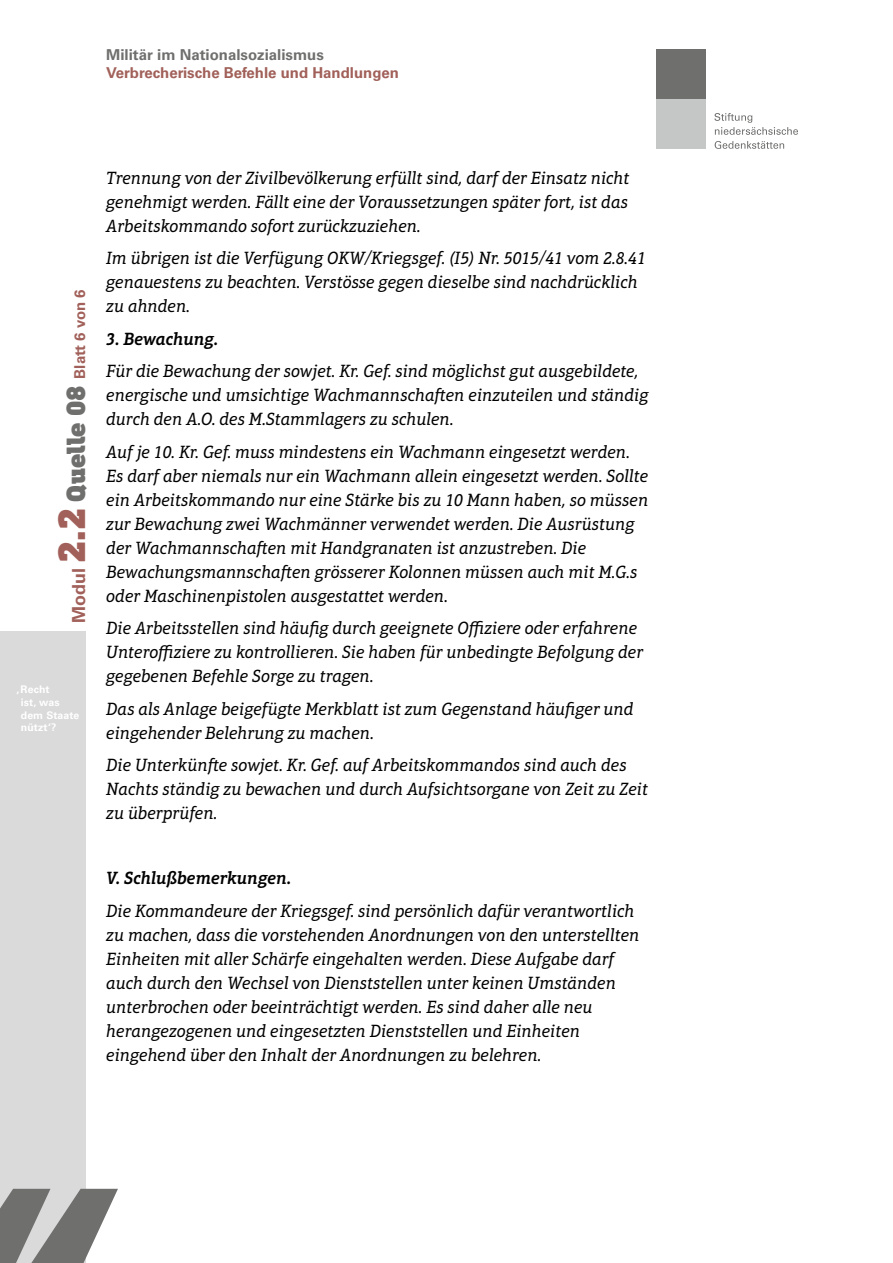
<style>
.page{position:relative;width:893px;height:1263px;background:#fff}
.page>*{position:absolute;margin:0;border:0;box-sizing:border-box;transform-origin:0 0}
.t1{font:italic 18px/24px "Aptifer Slab LT Pro";letter-spacing:-.005em;color:#000}
.t2{font:italic 600 18px "Aptifer Slab LT Pro";color:#000}
.t3{font:700 15px "Univers LT Pro 65";color:#a16059}
.t4{font:700 15px "Univers LT Pro 65";color:#6f6f6e}
.t5{font:700 10.5px/12.6px "Univers LT Pro 65";letter-spacing:.01em;color:#fff}
.s1{font-size:18px}
.s2{font-family:"DIN Next Slab Pro";font-weight:900;font-size:39px}
.s3{font-family:"DIN Next Slab Pro";font-weight:900;font-size:27px;color:#6f6f6e}
</style>
<div class="page">
<div style="left:656px;top:50px;width:50px;height:49px;background:#6f6f6e"></div>
<div style="left:656px;top:99px;width:50px;height:50px;background:#c5c6c6"></div>
<svg style="left:714px;top:113px;width:84px;height:22px"></svg>
<svg style="left:715px;top:141px;width:69px;height:8px"></svg>
<div style="left:0;top:631px;width:85px;height:632px;background:#dadada"></div>
<svg style="left:0;top:1189px;width:118px;height:74px"></svg>
<p class="t4" style="left:106px;top:46px;width:219px">Militär im Nationalsozialismus</p>
<p class="t3" style="left:106px;top:64px;width:294px">Verbrecherische Befehle und Handlungen</p>
<p class="t3" style="left:71px;top:623px;width:335px;rotate:-90deg"><span class="s1">Modul</span> <span class="s2">2.2</span> <span class="s3">Quelle 08</span> Blatt 6 von 6</p>
<p class="t5" style="left:21px;top:683px;width:60px;text-indent:-4px">‚Recht<br>ist, was dem Staate nützt‘?</p>
<p class="t1" style="left:106px;top:166px;width:525px;text-align:justify">Trennung von der Zivilbevölkerung erfüllt sind, darf der Einsatz nicht genehmigt werden. Fällt eine der Voraussetzungen später fort, ist das Arbeitskommando sofort zurückzuziehen.</p>
<p class="t1" style="left:106px;top:246px;width:541px">Im übrigen ist die Verfügung OKW/Kriegsgef. (I5) Nr. 5015/41 vom 2.8.41 genauestens zu beachten. Verstösse gegen dieselbe sind nachdrücklich zu ahnden.</p>
<p class="t2" style="left:106px;top:328px;width:113px">3. Bewachung.</p>
<p class="t1" style="left:106px;top:359px;width:544px">Für die Bewachung der sowjet. Kr. Gef. sind möglichst gut ausgebildete, energische und umsichtige Wachmannschaften einzuteilen und ständig durch den A.O. des M.Stammlagers zu schulen.</p>
<p class="t1" style="left:106px;top:440px;width:544px">Auf je 10. Kr. Gef. muss mindestens ein Wachmann eingesetzt werden.<br>Es darf aber niemals nur ein Wachmann allein eingesetzt werden. Sollte ein Arbeitskommando nur eine Stärke bis zu 10 Mann haben, so müssen zur Bewachung zwei Wachmänner verwendet werden. Die Ausrüstung der Wachmannschaften mit Handgranaten ist anzustreben. Die Bewachungsmannschaften grösserer Kolonnen müssen auch mit M.G.s oder Maschinenpistolen ausgestattet werden.</p>
<p class="t1" style="left:106px;top:616px;width:538px">Die Arbeitsstellen sind häufig durch geeignete Offiziere oder erfahrene<br>Unteroffiziere zu kontrollieren. Sie haben für unbedingte Befolgung der gegebenen Befehle Sorge zu tragen.</p>
<p class="t1" style="left:106px;top:696px;width:529px">Das als Anlage beigefügte Merkblatt ist zum Gegenstand häufiger und eingehender Belehrung zu machen.</p>
<p class="t1" style="left:106px;top:753px;width:543px">Die Unterkünfte sowjet. Kr. Gef. auf Arbeitskommandos sind auch des<br>Nachts ständig zu bewachen und durch Aufsichtsorgane von Zeit zu Zeit zu überprüfen.</p>
<p class="t2" style="left:106px;top:867px;width:187px">V. Schlußbemerkungen.</p>
<p class="t1" style="left:106px;top:898px;width:535px">Die Kommandeure der Kriegsgef. sind persönlich dafür verantwortlich zu machen, dass die vorstehenden Anordnungen von den unterstellten Einheiten mit aller Schärfe eingehalten werden. Diese Aufgabe darf auch durch den Wechsel von Dienststellen unter keinen Umständen unterbrochen oder beeinträchtigt werden. Es sind daher alle neu herangezogenen und eingesetzten Dienststellen und Einheiten eingehend über den Inhalt der Anordnungen zu belehren.</p>
</div>
